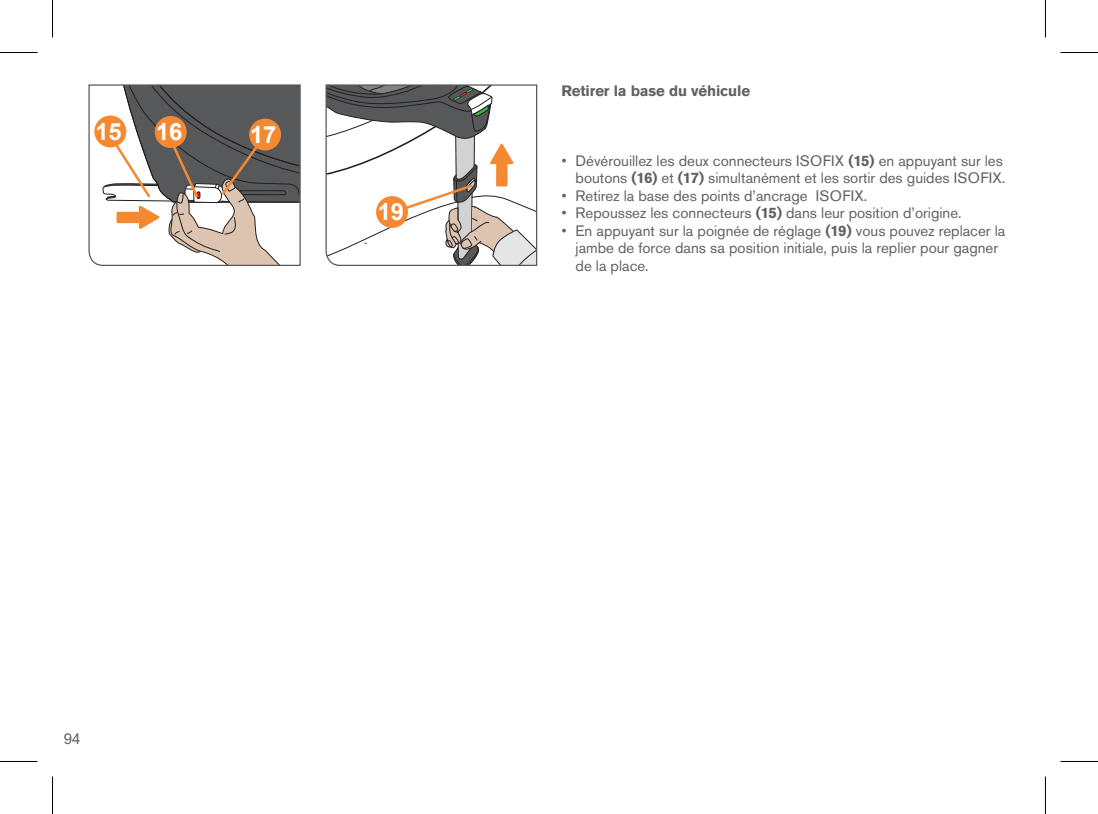
<style>
.page{position:relative;width:1098px;height:814px;background:#fff}
.page>*{position:absolute;margin:0;border:0;box-sizing:border-box;transform-origin:0 0}
.t1{font:700 23.75px "Arial";color:#fff}
.t2{font:15px/17.5px "Akzidenz Grotesk Pro";color:#616164;text-align:right}
.t3{font:700 15px "Akzidenz Grotesk Pro";letter-spacing:-.01em;color:#616164}
.t4{font:15px "Arial";color:#616164}
.s1{font-family:"Arial"}
.s2{font-weight:700}
</style>
<div class="page">
<svg style="left:88px;top:84px;width:213px;height:182px"></svg>
<div style="left:94px;top:115px;width:32px;height:32px;background:#f58932;border-radius:50%"></div>
<svg style="left:101px;top:85px;width:199px;height:180px"></svg>
<svg style="left:325px;top:84px;width:212px;height:182px"></svg>
<svg style="left:326px;top:85px;width:210px;height:180px"></svg>
<div style="left:376px;top:196px;width:32px;height:32px;background:#f58932;border-radius:50%"></div>
<hr style="left:0;top:52px;width:38px;height:1px;background:#000">
<hr style="left:1060px;top:52px;width:37px;height:1px;background:#000">
<hr style="left:0;top:761px;width:38px;height:1px;background:#000">
<hr style="left:1060px;top:761px;width:37px;height:1px;background:#000">
<hr style="left:52px;top:0;width:1px;height:38px;background:#000">
<hr style="left:52px;top:776px;width:1px;height:38px;background:#000">
<hr style="left:1044px;top:0;width:1px;height:38px;background:#000">
<hr style="left:1044px;top:776px;width:1px;height:38px;background:#000">
<h1 class="t1" style="left:95px;top:116px;width:28px">15</h1>
<h1 class="t1" style="left:156px;top:116px;width:28px">16</h1>
<h1 class="t1" style="left:250px;top:119px;width:28px">17</h1>
<h1 class="t1" style="left:377px;top:196px;width:28px">19</h1>
<p class="t3" style="left:561px;top:81px;width:190px">Retirer la base du véhicule</p>
<p class="t2" style="left:561px;top:151px;width:445px"><span class="s1">•</span> Dévérouillez les deux connecteurs ISOFIX <span class="s2">(15)</span> en appuyant sur les boutons <span class="s2">(16)</span> et <span class="s2">(17)</span> simultanément et les sortir des guides ISOFIX.</p>
<p class="t2" style="left:561px;top:186px;width:307px"><span class="s1">•</span> Retirez la base des points d’ancrage ISOFIX.</p>
<p class="t2" style="left:561px;top:204px;width:401px"><span class="s1">•</span> Repoussez les connecteurs <span class="s2">(15)</span> dans leur position d’origine.</p>
<p class="t2" style="left:575px;top:221px;width:431px;text-align:left;text-indent:-14px"><span class="s1">•</span> En appuyant sur la poignée de réglage <span class="s2">(19)</span> vous pouvez replacer la jambe de force dans sa position initiale, puis la replier pour gagner de la place.</p>
<p class="t4" style="left:64px;top:728px;width:18px">94</p>
</div>
